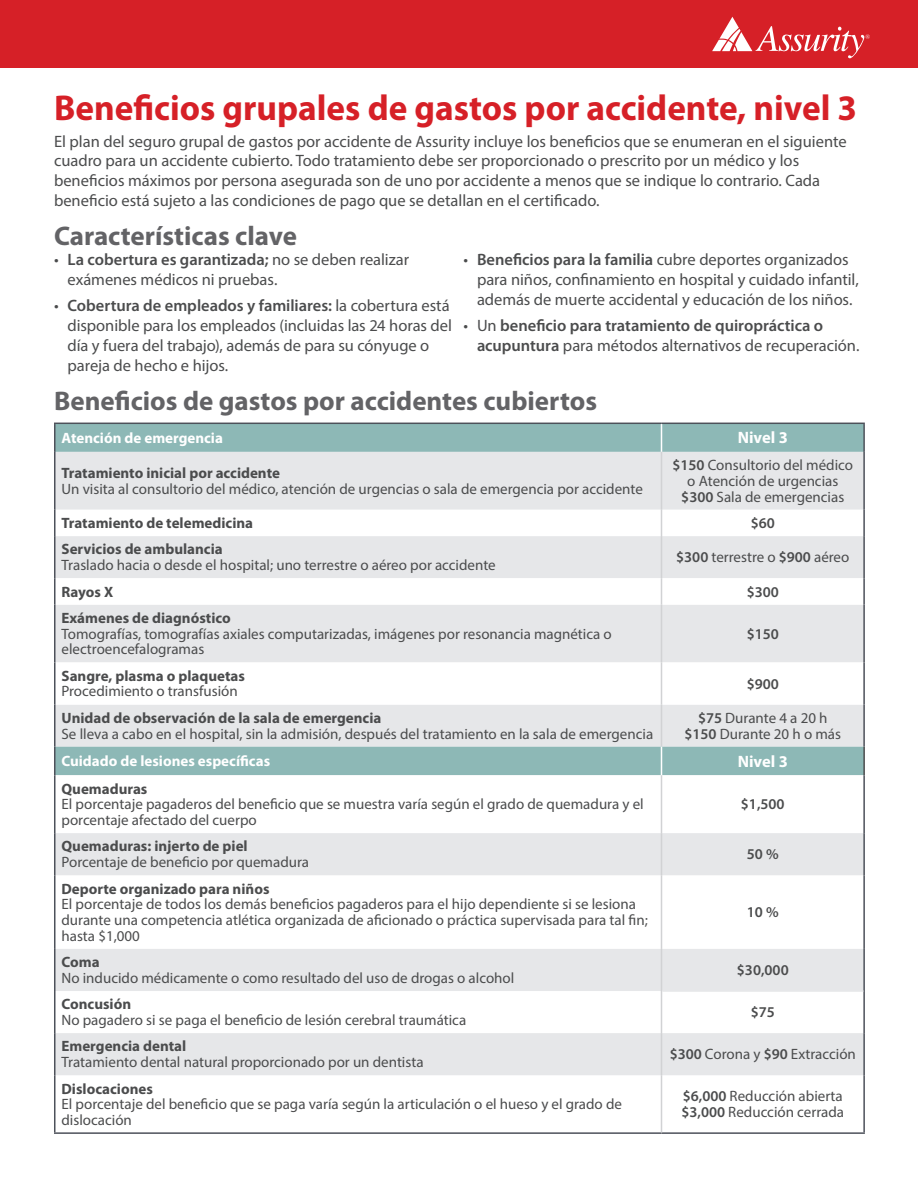
<style>
.page{position:relative;width:918px;height:1188px;background:#fff}
.page>*{position:absolute;margin:0;border:0;box-sizing:border-box;transform-origin:0 0}
.Headline{font:700 36px "Myriad Pro";color:#d62027}
.t1{font:700 27px "Myriad Pro";color:#636366}
.Headline-2{font:16.5px/19.8px "Myriad Pro";color:#4b4c4d}
.t2{font:600 16.5px/19.8px "Myriad Pro";letter-spacing:-.005em;color:#4b4c4d}
.t3{font:700 16.5px "Myriad Pro";color:#fff}
.t4{font:15px/15.8px "Myriad Pro";color:#4b4c4d}
.t5{font:700 15px "Myriad Pro";color:#4b4c4d}
.t6{font:700 15px "Myriad Pro";color:#fff}
.t7{font:600 15px "Myriad Pro";color:#4b4c4d}
.s1{font-weight:600}
.s2{font-weight:400}
</style>
<div class="page">
<div style="left:56px;top:452px;width:807px;height:295px;background:#e6e7e9"></div>
<svg style="left:56px;top:510px;width:807px;height:95px"></svg>
<svg style="left:56px;top:662px;width:807px;height:43px"></svg>
<hr style="left:54px;top:423px;width:608px;height:1px;background:#4d515a">
<hr style="left:54px;top:424px;width:2px;height:28px;background:#4d515a">
<hr style="left:662px;top:423px;width:203px;height:1px;background:#4d515a">
<hr style="left:54px;top:452px;width:2px;height:58px;background:#4d515a">
<hr style="left:863px;top:452px;width:2px;height:58px;background:#4d515a">
<hr style="left:54px;top:510px;width:2px;height:26px;background:#4d515a">
<hr style="left:863px;top:510px;width:2px;height:26px;background:#4d515a">
<hr style="left:54px;top:536px;width:2px;height:42px;background:#4d515a">
<hr style="left:863px;top:536px;width:2px;height:42px;background:#4d515a">
<hr style="left:54px;top:578px;width:2px;height:27px;background:#4d515a">
<hr style="left:863px;top:578px;width:2px;height:27px;background:#4d515a">
<hr style="left:54px;top:605px;width:2px;height:57px;background:#4d515a">
<hr style="left:863px;top:605px;width:2px;height:57px;background:#4d515a">
<hr style="left:54px;top:662px;width:2px;height:43px;background:#4d515a">
<hr style="left:863px;top:662px;width:2px;height:43px;background:#4d515a">
<hr style="left:54px;top:705px;width:2px;height:42px;background:#4d515a">
<hr style="left:863px;top:705px;width:2px;height:42px;background:#4d515a">
<hr style="left:863px;top:424px;width:2px;height:28px;background:#4d515a">
<svg style="left:55px;top:423px;width:809px;height:29px;background:#8bb4b3"></svg>
<hr style="left:661px;top:605px;width:1px;height:57px;background:#d1d2d4">
<hr style="left:661px;top:452px;width:1px;height:58px;background:#d1d2d4">
<hr style="left:661px;top:536px;width:1px;height:42px;background:#d1d2d4">
<svg style="left:661px;top:510px;width:1px;height:26px"></svg>
<svg style="left:661px;top:578px;width:1px;height:27px"></svg>
<hr style="left:661px;top:662px;width:1px;height:43px;background:#d1d2d4">
<hr style="left:661px;top:705px;width:1px;height:42px;background:#d1d2d4">
<svg style="left:55px;top:833px;width:808px;height:242px;fill:#e6e7e9"></svg>
<hr style="left:863px;top:775px;width:2px;height:58px;background:#4d515a">
<hr style="left:863px;top:833px;width:2px;height:42px;background:#4d515a">
<hr style="left:863px;top:875px;width:2px;height:74px;background:#4d515a">
<hr style="left:863px;top:949px;width:2px;height:42px;background:#4d515a">
<hr style="left:863px;top:991px;width:2px;height:42px;background:#4d515a">
<hr style="left:863px;top:1033px;width:2px;height:42px;background:#4d515a">
<hr style="left:863px;top:1075px;width:2px;height:57px;background:#4d515a">
<hr style="left:54px;top:775px;width:1px;height:58px;background:#4d515a">
<hr style="left:54px;top:833px;width:1px;height:42px;background:#4d515a">
<hr style="left:54px;top:875px;width:1px;height:74px;background:#4d515a">
<hr style="left:54px;top:949px;width:1px;height:42px;background:#4d515a">
<hr style="left:54px;top:991px;width:1px;height:42px;background:#4d515a">
<hr style="left:54px;top:1033px;width:1px;height:42px;background:#4d515a">
<hr style="left:54px;top:1075px;width:1px;height:57px;background:#4d515a">
<div style="left:54px;top:747px;width:809px;height:28px;background:#8db8b6"></div>
<hr style="left:863px;top:747px;width:2px;height:28px;background:#4b4c4d">
<hr style="left:54px;top:1132px;width:607px;height:2px;background:#4d515a">
<hr style="left:661px;top:1132px;width:204px;height:2px;background:#4d515a">
<hr style="left:661px;top:775px;width:1px;height:58px;background:#d1d2d4">
<hr style="left:661px;top:833px;width:1px;height:42px;background:#d1d2d4">
<hr style="left:661px;top:875px;width:1px;height:74px;background:#d1d2d4">
<hr style="left:661px;top:991px;width:1px;height:42px;background:#d1d2d4">
<hr style="left:661px;top:1075px;width:1px;height:57px;background:#d1d2d4">
<hr style="left:661px;top:1033px;width:1px;height:42px;background:#d1d2d4">
<hr style="left:661px;top:949px;width:1px;height:42px;background:#d1d2d4">
<hr style="left:662px;top:990px;width:201px;height:2px;background:#e6e7e9">
<div style="left:0;top:0;width:918px;height:68px;background:#d62027"></div>
<svg style="left:712px;top:17px;width:158px;height:41px"></svg>
<p class="Headline" style="left:54px;top:88px;width:805px">Beneficios grupales de gastos por accidente, nivel 3</p>
<p class="Headline-2" style="left:54px;top:131px;width:794px">El plan del seguro grupal de gastos por accidente de Assurity incluye los beneficios que se enumeran en el siguiente cuadro para un accidente cubierto. Todo tratamiento debe ser proporcionado o prescrito por un médico y los beneficios máximos por persona asegurada son de uno por accidente a menos que se indique lo contrario. Cada beneficio está sujeto a las condiciones de pago que se detallan en el certificado.</p>
<h2 class="t1" style="left:54px;top:221px;width:244px">Características clave</h2>
<p class="Headline-2" style="left:68px;top:249px;width:343px;text-indent:-14px">• <span class="s1">La cobertura es garantizada;</span> no se deben realizar exámenes médicos ni pruebas.</p>
<p class="Headline-2" style="left:68px;top:296px;width:386px;text-indent:-14px">• <span class="s1">Cobertura de empleados y familiares:</span> la cobertura está disponible para los empleados (incluidas las 24 horas del día y fuera del trabajo), además de para su cónyuge o pareja de hecho e hijos.</p>
<p class="Headline-2" style="left:477px;top:249px;width:383px;text-indent:-14px">• <span class="s1">Beneficios para la familia</span> cubre deportes organizados para niños, confinamiento en hospital y cuidado infantil, además de muerte accidental y educación de los niños.</p>
<p class="t2" style="left:477px;top:316px;width:384px;text-indent:-14px"><span class="s2">• Un</span> beneficio para tratamiento de quiropráctica o acupuntura <span class="s2">para métodos alternativos de recuperación.</span></p>
<h2 class="t1" style="left:54px;top:386px;width:545px">Beneficios de gastos por accidentes cubiertos</h2>
<p class="t6" style="left:62px;top:429px;width:163px">Atención de emergencia</p>
<p class="t3" style="left:738px;top:428px;width:52px">Nivel 3</p>
<p class="t5" style="left:62px;top:465px;width:220px">Tratamiento inicial por accidente</p>
<p class="t4" style="left:62px;top:481px;width:583px">Un visita al consultorio del médico, atención de urgencias o sala de emergencia por accidente</p>
<p class="t4" style="left:672px;top:457px;width:182px;text-align:center"><span class="s1">$150</span> Consultorio del médico o Atención de urgencias</p>
<p class="t4" style="left:681px;top:489px;width:164px"><span class="s1">$300</span> Sala de emergencias</p>
<p class="t5" style="left:62px;top:515px;width:193px">Tratamiento de telemedicina</p>
<p class="t7" style="left:751px;top:515px;width:26px">$60</p>
<p class="t5" style="left:62px;top:541px;width:163px">Servicios de ambulancia</p>
<p class="t4" style="left:62px;top:557px;width:436px">Traslado hacia o desde el hospital; uno terrestre o aéreo por accidente</p>
<p class="t4" style="left:676px;top:549px;width:175px"><span class="s1">$300</span> terrestre o <span class="s1">$900</span> aéreo</p>
<p class="t5" style="left:62px;top:583px;width:53px">Rayos X</p>
<p class="t7" style="left:747px;top:583px;width:34px">$300</p>
<p class="t5" style="left:61px;top:609px;width:171px">Exámenes de diagnóstico</p>
<p class="t4" style="left:61px;top:625px;width:552px">Tomografías, tomografías axiales computarizadas, imágenes por resonancia magnética o electroencefalogramas</p>
<p class="t7" style="left:747px;top:625px;width:34px">$150</p>
<p class="t5" style="left:61px;top:667px;width:185px">Sangre, plasma o plaquetas</p>
<p class="t4" style="left:61px;top:683px;width:178px">Procedimiento o transfusión</p>
<p class="t7" style="left:747px;top:675px;width:34px">$900</p>
<p class="t5" style="left:61px;top:709px;width:321px">Unidad de observación de la sala de emergencia</p>
<p class="t4" style="left:61px;top:725px;width:593px">Se lleva a cabo en el hospital, sin la admisión, después del tratamiento en la sala de emergencia</p>
<p class="t4" style="left:698px;top:710px;width:131px"><span class="s1">$75</span> Durante 4 a 20 h</p>
<p class="t4" style="left:684px;top:725px;width:158px"><span class="s1">$150</span> Durante 20 h o más</p>
<p class="t6" style="left:61px;top:753px;width:210px">Cuidado de lesiones específicas</p>
<p class="t3" style="left:738px;top:752px;width:52px">Nivel 3</p>
<p class="t5" style="left:61px;top:780px;width:87px">Quemaduras</p>
<p class="t4" style="left:61px;top:796px;width:584px">El porcentaje pagaderos del beneficio que se muestra varía según el grado de quemadura y el porcentaje afectado del cuerpo</p>
<p class="t7" style="left:741px;top:796px;width:45px">$1,500</p>
<p class="t5" style="left:61px;top:838px;width:188px">Quemaduras: injerto de piel</p>
<p class="t4" style="left:61px;top:854px;width:249px">Porcentaje de beneficio por quemadura</p>
<p class="t7" style="left:747px;top:846px;width:33px">50%</p>
<p class="t5" style="left:61px;top:880px;width:210px">Deporte organizado para niños</p>
<p class="t4" style="left:61px;top:896px;width:588px">El porcentaje de todos los demás beneficios pagaderos para el hijo dependiente si se lesiona durante una competencia atlética organizada de aficionado o práctica supervisada para tal fin; hasta $1,000</p>
<p class="t7" style="left:747px;top:904px;width:33px">10%</p>
<p class="t5" style="left:61px;top:954px;width:40px">Coma</p>
<p class="t4" style="left:61px;top:970px;width:454px">No inducido médicamente o como resultado del uso de drogas o alcohol</p>
<p class="t7" style="left:737px;top:962px;width:53px">$30,000</p>
<p class="t5" style="left:61px;top:996px;width:71px">Concusión</p>
<p class="t4" style="left:61px;top:1012px;width:406px">No pagadero si se paga el beneficio de lesión cerebral traumática</p>
<p class="t5" style="left:61px;top:1038px;width:126px">Emergencia dental</p>
<p class="t4" style="left:61px;top:1054px;width:364px">Tratamiento dental natural proporcionado por un dentista</p>
<p class="t5" style="left:61px;top:1080px;width:93px">Dislocaciones</p>
<p class="t4" style="left:61px;top:1096px;width:562px">El porcentaje del beneficio que se paga varía según la articulación o el hueso y el grado de dislocación</p>
<p class="t7" style="left:751px;top:1004px;width:26px">$75</p>
<p class="t4" style="left:670px;top:1046px;width:188px"><span class="s1">$300</span> Corona y <span class="s1">$90</span> Extracción</p>
<p class="t4" style="left:683px;top:1088px;width:162px"><span class="s1">$6,000</span> Reducción abierta</p>
<p class="t4" style="left:681px;top:1104px;width:164px"><span class="s1">$3,000</span> Reducción cerrada</p>
</div>
